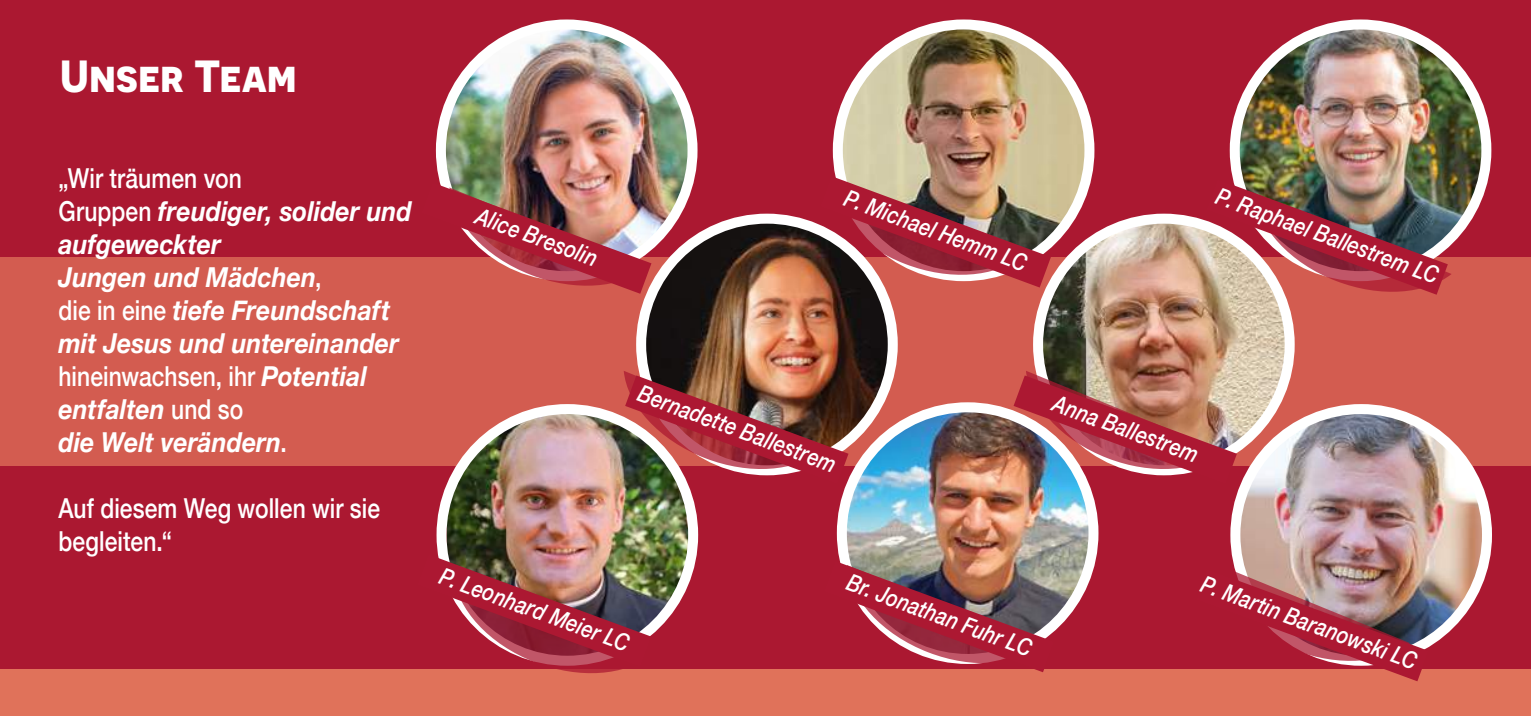
<style>
.page{position:relative;width:1531px;height:716px;background:#fff}
.page>*{position:absolute;margin:0;border:0;box-sizing:border-box;transform-origin:0 0}
.t1{font:700 45px "Novecentosans";color:#fff}
.t2{font:italic 700 27.5px/33px "Helvetica Neue";color:#fff;scale:.9 1}
.t3{font:500 27.5px/33px "Helvetica Neue";letter-spacing:.005em;color:#fff;scale:.83 1}
.t4{font:italic 500 23.75px "Helvetica Neue";color:#fff;scale:.83 1}
.s1{font-weight:500;font-style:normal}
</style>
<div class="page">
<div style="left:534px;top:0;width:997px;height:716px;background:#ab1831"></div>
<div style="left:0;top:0;width:627px;height:716px;background:#ab1831"></div>
<div style="left:0;top:257px;width:1531px;height:209px;background:#d35c50"></div>
<div style="left:0;top:669px;width:1531px;height:47px;background:#e0725a"></div>
<img style="left:441px;top:24px;width:251px;height:252px;border-radius:126px">
<div style="left:436px;top:19px;width:261px;height:262px;border:10px solid #fff;border-radius:50%"></div>
<img style="left:838px;top:24px;width:251px;height:252px;border-radius:126px">
<div style="left:833px;top:19px;width:261px;height:262px;border:10px solid #fff;border-radius:50%"></div>
<img style="left:1235px;top:24px;width:251px;height:252px;border-radius:126px">
<div style="left:1230px;top:19px;width:261px;height:262px;border:10px solid #fff;border-radius:50%"></div>
<img style="left:641px;top:219px;width:252px;height:251px;border-radius:126px">
<div style="left:636px;top:214px;width:262px;height:261px;border:10px solid #fff;border-radius:50%"></div>
<img style="left:1038px;top:219px;width:247px;height:190px">
<div style="left:1033px;top:214px;width:261px;height:261px;border:10px solid #fff;border-radius:50%"></div>
<img style="left:447px;top:409px;width:246px;height:227px">
<div style="left:436px;top:404px;width:262px;height:262px;border:10px solid #fff;border-radius:50%"></div>
<img style="left:1237px;top:409px;width:245px;height:239px">
<div style="left:1230px;top:404px;width:262px;height:262px;border:10px solid #fff;border-radius:50%"></div>
<img style="left:624px;top:371px;width:224px;height:113px">
<img style="left:437px;top:554px;width:214px;height:120px">
<img style="left:439px;top:182px;width:212px;height:112px">
<img style="left:820px;top:176px;width:231px;height:111px">
<img style="left:1206px;top:179px;width:245px;height:119px">
<img style="left:1013px;top:371px;width:224px;height:113px">
<img style="left:1233px;top:562px;width:195px;height:119px">
<img style="left:842px;top:407px;width:251px;height:252px;border-radius:126px">
<div style="left:837px;top:402px;width:261px;height:262px;border:10px solid #fff;border-radius:50%"></div>
<img style="left:840px;top:561px;width:214px;height:111px">
<h1 class="t1" style="left:60px;top:49px;width:238px">Unser Team</h1>
<p class="t2" style="left:58px;top:162px;width:394px"><span class="s1">„Wir träumen von<br>Gruppen</span> freudiger, solider und aufgeweckter<br>Jungen und Mädchen<span class="s1">,<br>die in eine</span> tiefe Freundschaft mit Jesus und untereinander <span class="s1">hineinwachsen, ihr</span> Potential entfalten <span class="s1">und so<br></span>die Welt verändern<span class="s1">.</span></p>
<p class="t3" style="left:58px;top:489px;width:389px">Auf diesem Weg wollen wir sie begleiten.“</p>
<p class="t4" style="left:484px;top:196px;width:156px;rotate:20deg">Alice Bresolin</p>
<p class="t4" style="left:852px;top:178px;width:234px;rotate:20deg">P. Michael Hemm LC</p>
<p class="t4" style="left:1224px;top:176px;width:286px;rotate:20deg">P. Raphael Ballestrem LC</p>
<p class="t4" style="left:646px;top:373px;width:254px;rotate:20deg">Bernadette Ballestrem</p>
<p class="t4" style="left:1060px;top:383px;width:186px;rotate:20deg">Anna Ballestrem</p>
<p class="t4" style="left:447px;top:556px;width:243px;rotate:20deg">P. Leonhard Meier LC</p>
<p class="t4" style="left:855px;top:562px;width:237px;rotate:20deg">Br. Jonathan Fuhr LC</p>
<p class="t4" style="left:1209px;top:564px;width:276px;rotate:20deg">P. Martin Baranowski LC</p>
</div>
